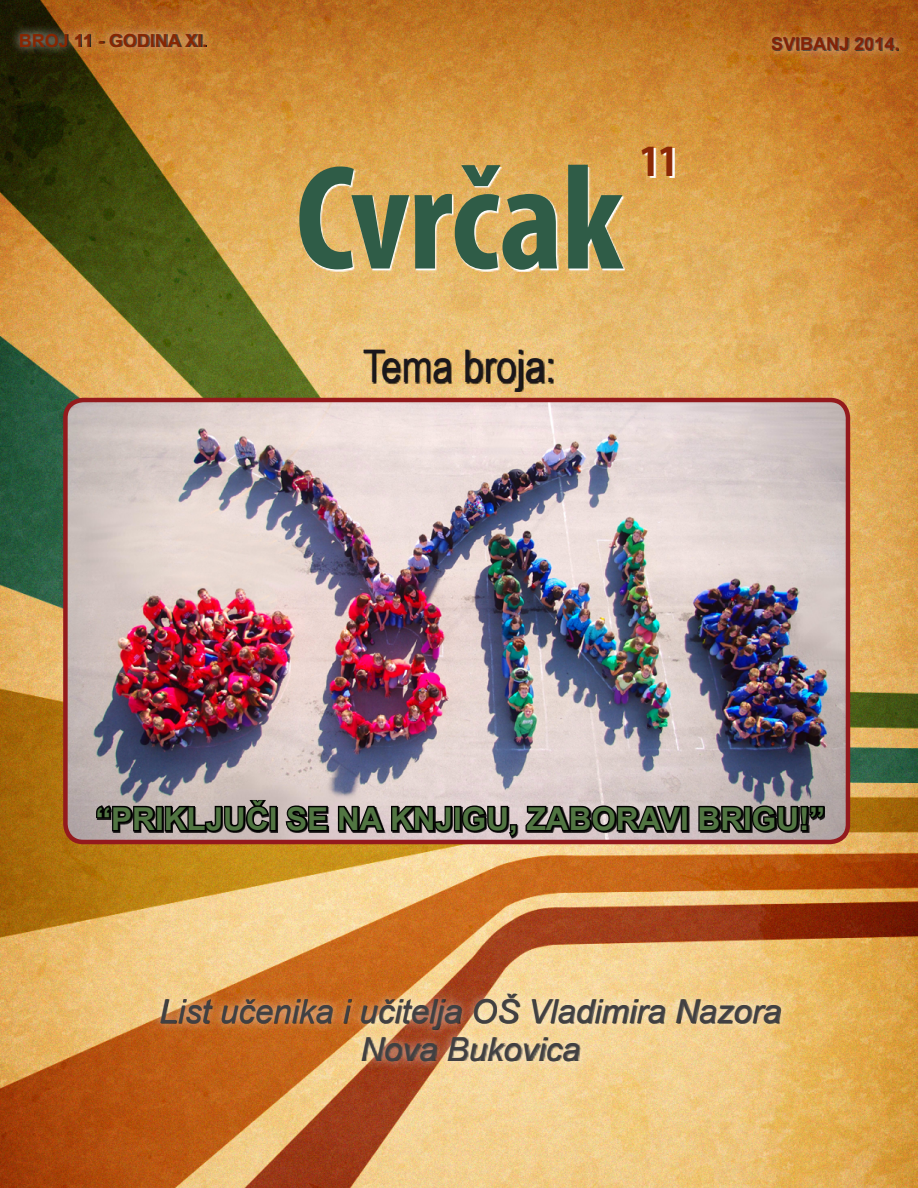
<style>
.page{position:relative;width:918px;height:1188px;background:#fff}
.page>*{position:absolute;margin:0;border:0;box-sizing:border-box;transform-origin:0 0}
.t1{font:700 condensed 150px "Myriad Pro";letter-spacing:-.01em;color:#2f5c47}
.t2{font:45px "Arial Narrow";color:#1a171c}
.t3{font:700 condensed 45px "Myriad Pro";color:#8a2906}
.t4{font:italic 33px "Arial";color:#414042}
.t5{font:700 31.5px "Arial";color:#517542}
.t6{font:700 18px "Arial";color:#882601}
.t7{font:700 18px "Arial";color:#852205}
</style>
<div class="page">
<img style="left:0;top:0;width:918px;height:1188px">
<svg style="left:643px;top:148px;width:31px;height:30px"></svg>
<img style="left:65px;top:400px;width:783px;height:442px">
<div style="left:63px;top:398px;width:787px;height:446px;border:4px solid #941a1d;border-radius:18px"></div>
<svg style="left:301px;top:167px;width:324px;height:105px"></svg>
<div style="left:152px;top:984px;width:638px;height:56px;background:#fff;opacity:.75"></div>
<div style="left:10px;top:24px;width:205px;height:32px;background:#fff;opacity:.75"></div>
<div style="left:763px;top:28px;width:144px;height:32px;background:#fff;opacity:.75"></div>
<div style="left:364px;top:351px;width:190px;height:41px;background:#000;opacity:.89"></div>
<div style="left:353px;top:1027px;width:236px;height:43px;background:#fff;opacity:.75"></div>
<div style="left:96px;top:800px;width:729px;height:38px;background:#000;opacity:.89"></div>
<svg style="left:94px;top:798px;width:177px;height:36px;background:#5d5755"></svg>
<div style="left:269px;top:806px;width:8px;height:25px;border:3px solid #000"></div>
<svg style="left:284px;top:803px;width:46px;height:30px"></svg>
<svg style="left:336px;top:803px;width:118px;height:31px;background:#585151"></svg>
<div style="left:454px;top:806px;width:7px;height:25px;border:3px solid #000"></div>
<svg style="left:460px;top:803px;width:224px;height:36px;background:#635c5c"></svg>
<div style="left:681px;top:806px;width:7px;height:25px;border:3px solid #000"></div>
<svg style="left:697px;top:803px;width:130px;height:31px;background:#3f3a3a"></svg>
<p class="t6" style="left:19px;top:28px;width:190px">BROJ 11 - GODINA XI.</p>
<p class="t7" style="left:771px;top:32px;width:130px">SVIBANJ 2014.</p>
<h1 class="t1" style="left:296px;top:125px;width:329px">Cvrčak</h1>
<h2 class="t3" style="left:640px;top:133px;width:39px">11</h2>
<h2 class="t2" style="left:363px;top:333px;width:194px">Tema broja:</h2>
<p class="t5" style="left:96px;top:798px;width:731px">“PRIKLJUČI SE NA KNJIGU, ZABORAVI BRIGU!”</p>
<p class="t4" style="left:159px;top:990px;width:623px">List učenika i učitelja OŠ Vladimira Nazora</p>
<p class="t4" style="left:360px;top:1028px;width:222px">Nova Bukovica</p>
</div>
